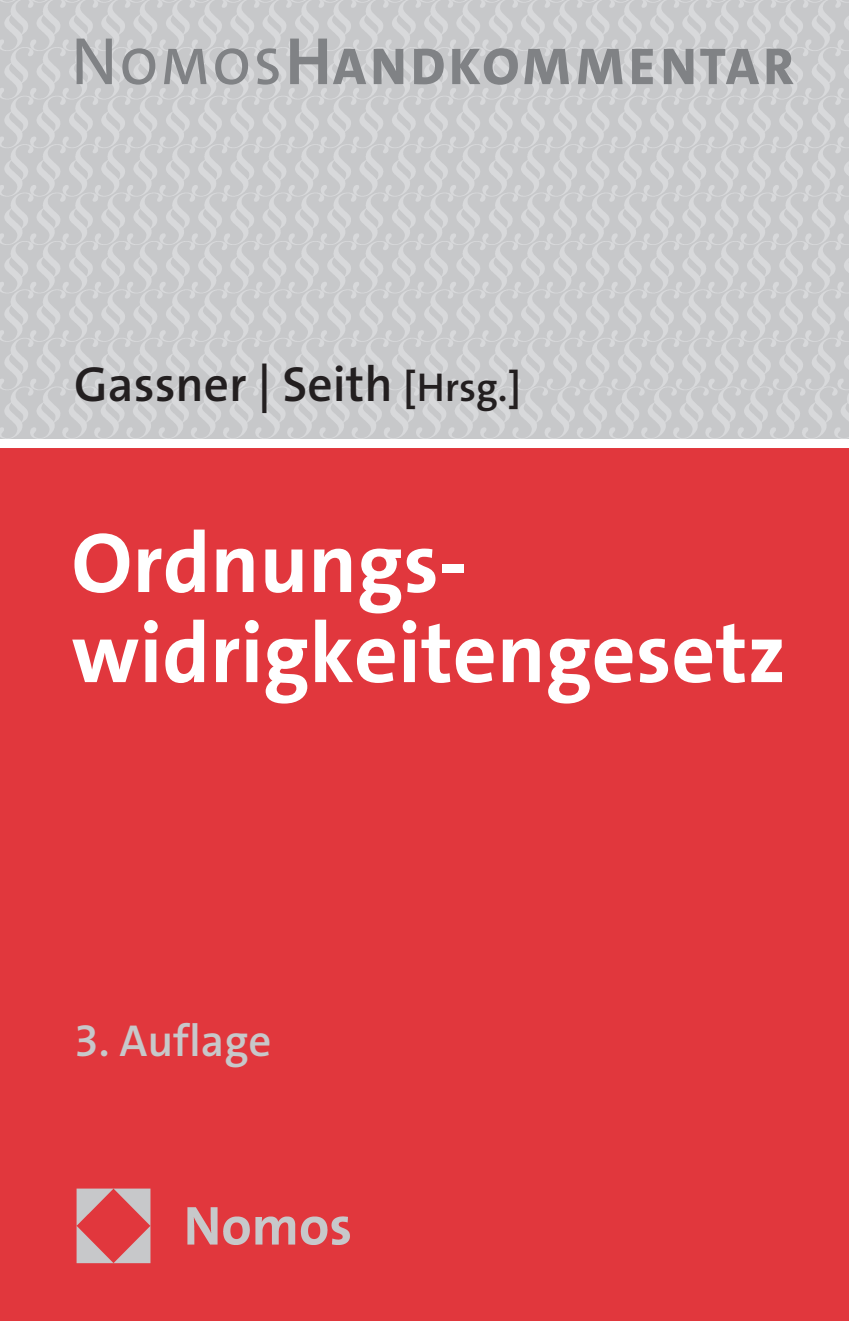
<style>
.page{position:relative;width:849px;height:1321px;background:#fff}
.page>*{position:absolute;margin:0;border:0;box-sizing:border-box;transform-origin:0 0}
.t1{font:700 85.5px/90px "The Sans C5";color:#fff}
.t2{font:800 52.2px "The Sans C5";letter-spacing:.085em;color:#808285}
.t3{font:600 49.5px "The Sans C5";color:#231f20}
.t4{font:600 45px "The Sans C5";color:#c7c8ca}
.s1{font-weight:400;font-size:67.5px}
.s2{font-weight:600}
.s3{font-weight:700;font-size:67.5px}
.s4{font-size:40.5px}
</style>
<div class="page">
<img style="left:0;top:0;width:848px;height:439px">
<div style="left:0;top:440px;width:848px;height:880px;background:#e1373d"></div>
<div style="left:0;top:439px;width:848px;height:9px;background:#fff"></div>
<img style="left:77px;top:1188px;width:273px;height:75px">
<p class="t2" style="left:71px;top:33px;width:724px"><span class="s1">N</span><span class="s2">OMOS</span><span class="s3">H</span>ANDKOMMENTAR</p>
<p class="t3" style="left:74px;top:353px;width:448px">Gassner | Seith <span class="s4">[Hrsg.]</span></p>
<p class="t1" style="left:71px;top:518px;width:716px">Ordnungs&shy;widrigkeitengesetz</p>
<p class="t4" style="left:74px;top:1011px;width:199px">3. Auflage</p>
</div>
